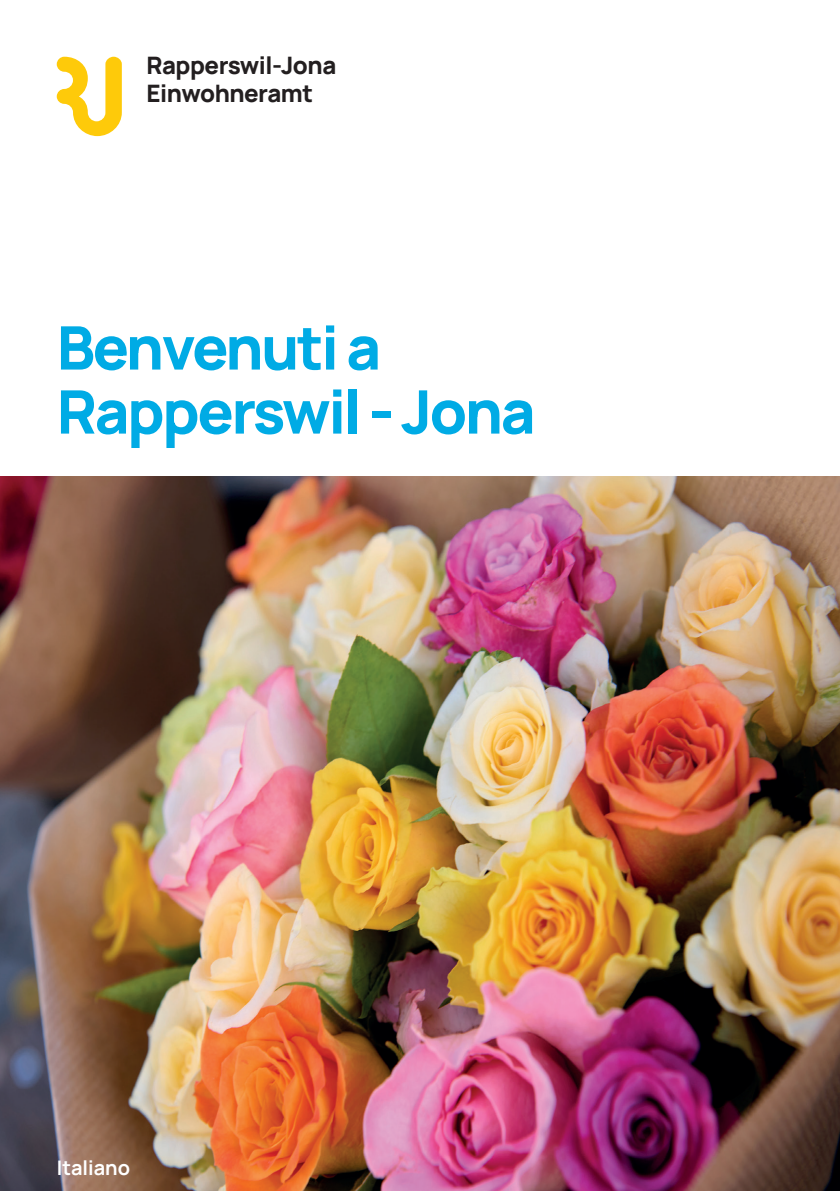
<style>
.page{position:relative;width:840px;height:1191px;background:#fff}
.page>*{position:absolute;margin:0;border:0;box-sizing:border-box;transform-origin:0 0}
.t1{font:800 60px/64px "Manrope";letter-spacing:-.04em;color:#00abe5}
.t2{font:800 24px/28px "Manrope";letter-spacing:-.02em;color:#231f20}
.t3{font:700 20px "Manrope";color:#fff}
</style>
<div class="page">
<img style="left:0;top:476px;width:839px;height:715px">
<svg style="left:57px;top:57px;width:65px;height:79px"></svg>
<p class="t2" style="left:146px;top:49px;width:191px">Rapperswil-Jona<br>Einwohneramt</p>
<h1 class="t1" style="left:57px;top:310px;width:480px">Benvenuti a<br>Rapperswil - Jona</h1>
<p class="t3" style="left:57px;top:1150px;width:75px">Italiano</p>
</div>
